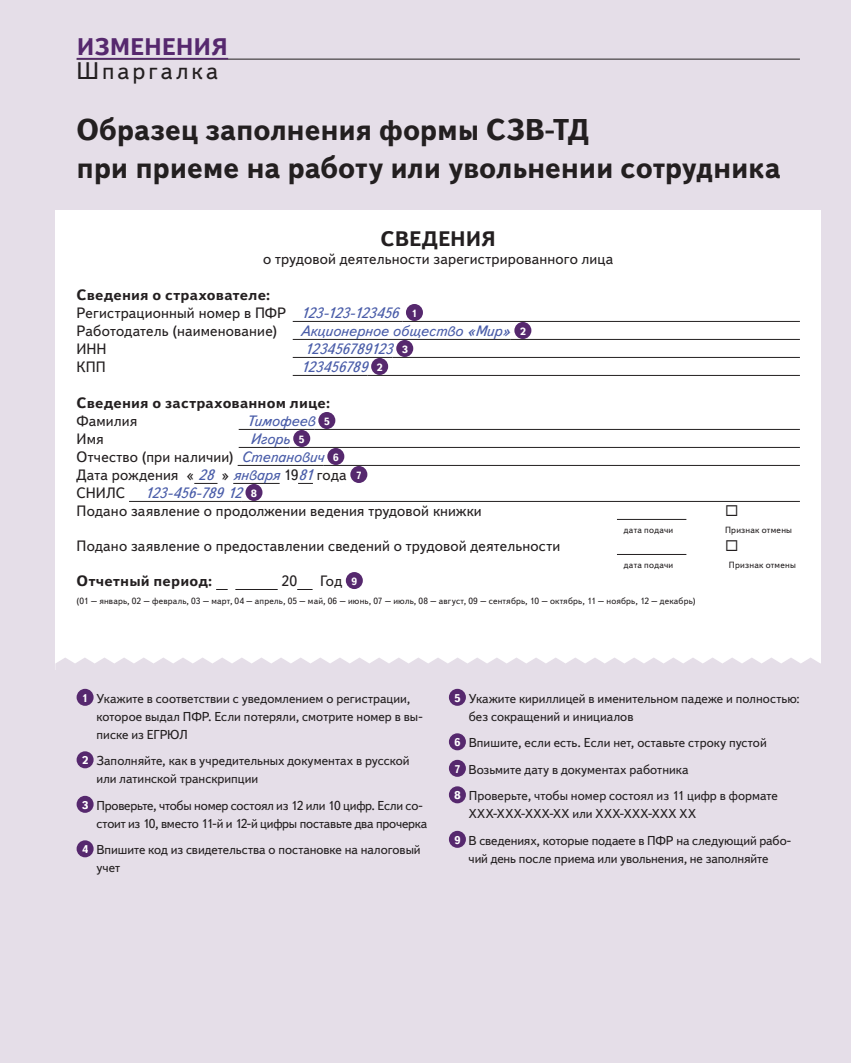
<style>
.page{position:relative;width:851px;height:1063px;background:#fff}
.page>*{position:absolute;margin:0;border:0;box-sizing:border-box;transform-origin:0 0}
._01HEADER-2{font:700 30px/38.2px "Text Book C";letter-spacing:-.005em;color:#231f20}
._15SectionHEADER-spu{font:700 24px "Textbook New";letter-spacing:-.005em;color:#56286e}
._15SectionHEADER-spu-2{font:24px "Textbook New";letter-spacing:.125em;color:#231f20}
._17PRIL-header{font:700 21px "Textbook New";color:#231f20}
._17PRIL-txt{font:15px/18px "Textbook New";letter-spacing:.01em;color:#231f20}
._17PRIL-txt-2{font:italic 15px "Text Book C";letter-spacing:-.015em;color:#4a5da9}
._17PRIL-txt-3{font:700 15px "Textbook New";letter-spacing:.01em;color:#231f20}
._17PRIL-txt-4{font:italic 15px "Text Book C";letter-spacing:-.035em;color:#4a5da9}
._10VREZ-txt{font:12.9px/18px "Textbook New";color:#231f20}
.t1{font:700 11.25px "Textbook New";color:#fff}
.t2{font:700 10.5px "Textbook New";color:#fff}
._17PRIL-paspr{font:9px "Textbook New";letter-spacing:.025em;color:#231f20}
.s1{font-weight:700}
.s2{font-family:"Text Book C";font-style:italic;color:#4a5da9}
</style>
<div class="page">
<div style="left:0;top:0;width:850px;height:1063px;background:#e5dee8"></div>
<div style="left:55px;top:210px;width:766px;height:460px;background:#fff"></div>
<hr style="left:293px;top:321px;width:109px;height:1px;background:#231f20">
<hr style="left:402px;top:321px;width:397px;height:1px;background:#231f20">
<hr style="left:293px;top:339px;width:217px;height:1px;background:#231f20">
<hr style="left:510px;top:339px;width:289px;height:1px;background:#231f20">
<hr style="left:293px;top:357px;width:99px;height:1px;background:#231f20">
<hr style="left:392px;top:357px;width:407px;height:1px;background:#231f20">
<hr style="left:293px;top:375px;width:74px;height:1px;background:#231f20">
<hr style="left:367px;top:375px;width:432px;height:1px;background:#231f20">
<hr style="left:239px;top:429px;width:76px;height:1px;background:#231f20">
<hr style="left:315px;top:429px;width:484px;height:1px;background:#231f20">
<hr style="left:239px;top:447px;width:50px;height:1px;background:#231f20">
<hr style="left:289px;top:447px;width:510px;height:1px;background:#231f20">
<hr style="left:237px;top:465px;width:87px;height:1px;background:#231f20">
<hr style="left:324px;top:465px;width:475px;height:1px;background:#231f20">
<svg style="left:194px;top:483px;width:23px;height:1px"></svg>
<hr style="left:233px;top:483px;width:46px;height:1px;background:#231f20">
<svg style="left:298px;top:483px;width:15px;height:1px"></svg>
<hr style="left:129px;top:501px;width:113px;height:1px;background:#231f20">
<hr style="left:242px;top:501px;width:557px;height:1px;background:#231f20">
<hr style="left:617px;top:519px;width:69px;height:1px;background:#231f20">
<hr style="left:617px;top:554px;width:69px;height:1px;background:#231f20">
<svg style="left:216px;top:589px;width:12px;height:1px"></svg>
<hr style="left:235px;top:589px;width:43px;height:1px;background:#231f20">
<svg style="left:297px;top:589px;width:15px;height:1px"></svg>
<svg style="left:55px;top:658px;width:766px;height:12px"></svg>
<div style="left:406px;top:304px;width:17px;height:17px;background:#56286e;border-radius:50%"></div>
<div style="left:514px;top:322px;width:17px;height:17px;background:#56286e;border-radius:50%"></div>
<div style="left:396px;top:340px;width:17px;height:17px;background:#56286e;border-radius:50%"></div>
<div style="left:371px;top:358px;width:17px;height:17px;background:#56286e;border-radius:50%"></div>
<div style="left:318px;top:412px;width:17px;height:17px;background:#56286e;border-radius:50%"></div>
<div style="left:293px;top:430px;width:17px;height:17px;background:#56286e;border-radius:50%"></div>
<div style="left:327px;top:448px;width:17px;height:17px;background:#56286e;border-radius:50%"></div>
<div style="left:350px;top:466px;width:17px;height:17px;background:#56286e;border-radius:50%"></div>
<div style="left:245px;top:484px;width:17px;height:17px;background:#56286e;border-radius:50%"></div>
<div style="left:346px;top:572px;width:17px;height:17px;background:#56286e;border-radius:50%"></div>
<div style="left:77px;top:689px;width:17px;height:17px;background:#56286e;border-radius:50%"></div>
<div style="left:77px;top:751px;width:17px;height:17px;background:#56286e;border-radius:50%"></div>
<div style="left:77px;top:796px;width:17px;height:17px;background:#56286e;border-radius:50%"></div>
<div style="left:77px;top:840px;width:17px;height:17px;background:#56286e;border-radius:50%"></div>
<div style="left:449px;top:689px;width:17px;height:17px;background:#56286e;border-radius:50%"></div>
<div style="left:449px;top:733px;width:17px;height:17px;background:#56286e;border-radius:50%"></div>
<div style="left:449px;top:760px;width:17px;height:17px;background:#56286e;border-radius:50%"></div>
<div style="left:449px;top:786px;width:17px;height:17px;background:#56286e;border-radius:50%"></div>
<div style="left:449px;top:831px;width:17px;height:17px;background:#56286e;border-radius:50%"></div>
<hr style="left:77px;top:59px;width:722px;height:1px;background:#231f20">
<hr style="left:77px;top:58px;width:151px;height:1px;background:#56286e">
<p class="_15SectionHEADER-spu" style="left:77px;top:32px;width:153px">ИЗМЕНЕНИЯ</p>
<p class="_15SectionHEADER-spu-2" style="left:77px;top:56px;width:143px">Шпаргалка</p>
<p class="_01HEADER-2" style="left:77px;top:110px;width:705px">Образец заполнения формы СЗВ-ТД<br>при приеме на работу или увольнении сотрудника</p>
<p class="_17PRIL-header" style="left:380px;top:226px;width:117px">СВЕДЕНИЯ</p>
<p class="_17PRIL-txt" style="left:263px;top:250px;width:351px">о трудовой деятельности зарегистрированного лица</p>
<p class="_17PRIL-txt" style="left:77px;top:286px;width:323px"><span class="s1">Сведения о страхователе:<br></span>Регистрационный номер в ПФР <span class="s2">123-123-123456</span></p>
<p class="_17PRIL-txt" style="left:77px;top:322px;width:202px">Работодатель (наименование)</p>
<p class="_17PRIL-txt-2" style="left:300px;top:323px;width:212px">Акционерное общество «Мир»</p>
<p class="_17PRIL-txt" style="left:77px;top:340px;width:32px">ИНН</p>
<p class="_17PRIL-txt-4" style="left:304px;top:341px;width:90px">123456789123</p>
<p class="_17PRIL-txt" style="left:77px;top:358px;width:31px">КПП</p>
<p class="_17PRIL-txt-2" style="left:300px;top:359px;width:69px">123456789</p>
<p class="_17PRIL-txt-3" style="left:77px;top:394px;width:255px">Сведения о застрахованном лице:</p>
<p class="_17PRIL-txt" style="left:77px;top:412px;width:62px">Фамилия</p>
<p class="_17PRIL-txt-2" style="left:246px;top:413px;width:70px">Тимофеев</p>
<p class="_17PRIL-txt" style="left:77px;top:430px;width:28px">Имя</p>
<p class="_17PRIL-txt-2" style="left:250px;top:431px;width:41px">Игорь</p>
<p class="_17PRIL-txt" style="left:77px;top:448px;width:248px">Отчество (при наличии) <span class="s2">Степанович</span></p>
<p class="_17PRIL-txt" style="left:77px;top:466px;width:271px">Дата рождения « <span class="s2">28</span> » <span class="s2">января</span> 19<span class="s2">81</span> года</p>
<p class="_17PRIL-txt" style="left:77px;top:484px;width:50px">СНИЛС</p>
<p class="_17PRIL-txt-2" style="left:144px;top:485px;width:99px">123-456-789 12</p>
<p class="_17PRIL-txt" style="left:77px;top:502px;width:406px">Подано заявление о продолжении ведения трудовой книжки</p>
<p class="t2" style="left:411px;top:306px;width:8px">1</p>
<p class="t2" style="left:519px;top:324px;width:8px">2</p>
<p class="t2" style="left:401px;top:342px;width:8px">3</p>
<p class="t2" style="left:376px;top:360px;width:8px">2</p>
<p class="t2" style="left:324px;top:414px;width:8px">5</p>
<p class="t2" style="left:298px;top:432px;width:8px">5</p>
<p class="t2" style="left:333px;top:450px;width:8px">6</p>
<p class="t2" style="left:356px;top:468px;width:8px">7</p>
<p class="t2" style="left:251px;top:486px;width:8px">8</p>
<p class="_17PRIL-txt" style="left:77px;top:537px;width:485px">Подано заявление о предоставлении сведений о трудовой деятельности</p>
<p class="_17PRIL-paspr" style="left:623px;top:525px;width:51px">дата подачи</p>
<p class="_17PRIL-paspr" style="left:725px;top:525px;width:69px">Признак отмены</p>
<p class="_17PRIL-paspr" style="left:623px;top:560px;width:51px">дата подачи</p>
<p class="_17PRIL-paspr" style="left:728px;top:560px;width:69px">Признак отмены</p>
<p class="_17PRIL-txt-3" style="left:77px;top:572px;width:137px">Отчетный период:</p>
<p class="_17PRIL-txt" style="left:281px;top:572px;width:17px">20</p>
<p class="_17PRIL-txt" style="left:320px;top:572px;width:23px">Год</p>
<p class="_17PRIL-paspr" style="left:77px;top:595px;width:620px">(01 – январь, 02 – февраль, 03 – март, 04 – апрель, 05 – май, 06 – июнь, 07 – июль, 08 – август, 09 – сентябрь, 10 – октябрь, 11 – ноябрь, 12 – декабрь)</p>
<p class="t2" style="left:351px;top:574px;width:8px">9</p>
<p class="t1" style="left:82px;top:691px;width:8px">1</p>
<p class="_10VREZ-txt" style="left:96px;top:689px;width:327px">Укажите в соответствии с уведомлением о регистрации, которое выдал ПФР. Если потеряли, смотрите номер в вы&shy;писке из ЕГРЮЛ</p>
<p class="t1" style="left:82px;top:753px;width:8px">2</p>
<p class="_10VREZ-txt" style="left:96px;top:752px;width:314px">Заполняйте, как в учредительных документах в русской или латинской транскрипции</p>
<p class="t1" style="left:82px;top:798px;width:8px">3</p>
<p class="_10VREZ-txt" style="left:96px;top:796px;width:332px">Проверьте, чтобы номер состоял из 12 или 10 цифр. Если со&shy;стоит из 10, вместо 11-й и 12-й цифры поставьте два прочерка</p>
<p class="t1" style="left:82px;top:842px;width:8px">4</p>
<p class="_10VREZ-txt" style="left:96px;top:841px;width:325px">Впишите код из свидетельства о постановке на налоговый учет</p>
<p class="t1" style="left:454px;top:691px;width:8px">5</p>
<p class="_10VREZ-txt" style="left:468px;top:689px;width:332px">Укажите кириллицей в именительном падеже и полностью: без сокращений и инициалов</p>
<p class="t1" style="left:454px;top:735px;width:8px">6</p>
<p class="_10VREZ-txt" style="left:469px;top:734px;width:299px">Впишите, если есть. Если нет, оставьте строку пустой</p>
<p class="t1" style="left:454px;top:762px;width:8px">7</p>
<p class="_10VREZ-txt" style="left:468px;top:760px;width:221px">Возьмите дату в документах работника</p>
<p class="t1" style="left:454px;top:788px;width:8px">8</p>
<p class="_10VREZ-txt" style="left:469px;top:787px;width:310px">Проверьте, чтобы номер состоял из 11 цифр в формате<br>ХХХ-ХХХ-ХХХ-ХХ или ХХХ-ХХХ-ХХХ ХХ</p>
<p class="t1" style="left:454px;top:833px;width:8px">9</p>
<p class="_10VREZ-txt" style="left:468px;top:831px;width:324px">В сведениях, которые подаете в ПФР на следующий рабо&shy;чий день после приема или увольнения, не заполняйте</p>
</div>
